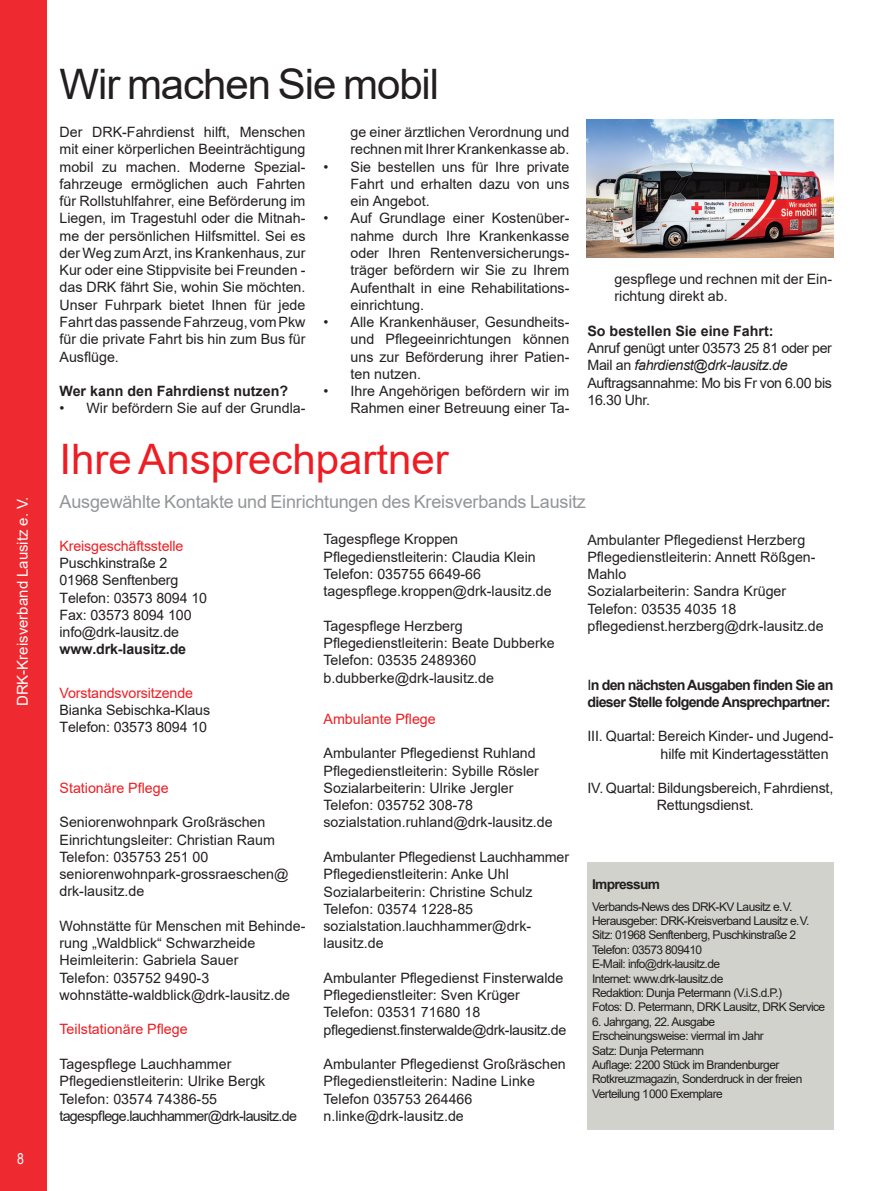
<style>
.page{position:relative;width:893px;height:1191px;background:#fff}
.page>*{position:absolute;margin:0;border:0;box-sizing:border-box;transform-origin:0 0}
.t1{font:42px "Arial";color:#ee1d23}
.t2{font:42px "Arial";letter-spacing:-.025em;color:#231f20}
.t3{font:18px "Arial";letter-spacing:-.01em;color:#939598}
.t4{font:15px "Arial";color:#fff}
.t5{font:15px "Arial Narrow";color:#fff}
.t6{font:14.25px/17.2px "Arial";color:#231f20}
.t7{font:14.25px/17.2px "Arial";letter-spacing:-.025em;color:#231f20}
.t8{font:14.25px "Arial";letter-spacing:-.01em;color:#ee1d23}
.t9{font:700 14.25px/17.2px "Arial";letter-spacing:-.05em;color:#231f20}
.t10{font:700 14.25px "Arial";color:#231f20}
.t11{font:700 14.25px "Arial";letter-spacing:-.01em;color:#231f20}
.t12{font:700 13.5px "Arial";letter-spacing:-.05em;color:#231f20}
.t13{font:12px/14.4px "Arial";letter-spacing:-.05em;color:#231f20}
.s1{font-style:italic}
.s2{font-weight:400}
</style>
<div class="page">
<div style="left:0;top:0;width:47px;height:1191px;background:#ee292f"></div>
<div style="left:587px;top:862px;width:246px;height:267px;background:#d1d2cc"></div>
<img style="left:587px;top:120px;width:246px;height:138px">
<p class="t4" style="left:12px;top:706px;width:211px;rotate:-90deg">DRK-Kreisverband Lausitz e. V.</p>
<p class="t5" style="left:17px;top:1147px;width:8px">8</p>
<h1 class="t2" style="left:60px;top:55px;width:381px">Wir machen Sie mobil</h1>
<p class="t6" style="left:60px;top:123px;width:247px;text-align:justify">Der DRK-Fahrdienst hilft, Menschen mit einer körperlichen Beeinträchtigung mobil zu machen. Moderne Spezial&shy;fahrzeuge ermöglichen auch Fahrten für Rollstuhlfahrer, eine Beförderung im Liegen, im Tragestuhl oder die Mitnah&shy;me der persönlichen Hilfsmittel. Sei es der Weg zum Arzt, ins Krankenhaus, zur Kur oder eine Stippvisite bei Freunden - das DRK fährt Sie, wohin Sie möchten.<br>Unser Fuhrpark bietet Ihnen für jede Fahrt das passende Fahrzeug, vom Pkw für die private Fahrt bis hin zum Bus für Ausflüge.</p>
<p class="t10" style="left:60px;top:381px;width:230px">Wer kann den Fahrdienst nutzen?</p>
<p class="t6" style="left:60px;top:399px;width:247px">• Wir befördern Sie auf der Grundla-</p>
<p class="t6" style="left:350px;top:123px;width:220px">ge einer ärztlichen Verordnung und rechnen mit Ihrer Krankenkasse ab.</p>
<p class="t6" style="left:350px;top:158px;width:220px;text-align:justify;text-indent:-27px">• Sie bestellen uns für Ihre private Fahrt und erhalten dazu von uns ein Angebot.</p>
<p class="t6" style="left:350px;top:210px;width:220px;text-align:justify;text-indent:-27px">• Auf Grundlage einer Kostenüber&shy;nahme durch Ihre Krankenkasse oder Ihren Rentenversicherungs&shy;träger befördern wir Sie zu Ihrem Aufenthalt in eine Rehabilitations&shy;einrichtung.</p>
<p class="t6" style="left:350px;top:313px;width:220px;text-align:justify;text-indent:-27px">• Alle Krankenhäuser, Gesundheits&shy;und Pflegeeinrichtungen können uns zur Beförderung ihrer Patien&shy;ten nutzen.</p>
<p class="t6" style="left:323px;top:382px;width:247px;text-align:right">• Ihre Angehörigen befördern wir im<br>Rahmen einer Betreuung einer Ta-</p>
<p class="t6" style="left:614px;top:270px;width:219px">gespflege und rechnen mit der Ein&shy;richtung direkt ab.</p>
<p class="t10" style="left:587px;top:321px;width:188px">So bestellen Sie eine Fahrt:</p>
<p class="t7" style="left:587px;top:339px;width:246px">Anruf genügt unter 03573 25 81 oder per<br>Mail an <span class="s1">fahrdienst@drk-lausitz.de<br></span>Auftragsannahme: Mo bis Fr von 6.00 bis<br>16.30 Uhr.</p>
<h1 class="t1" style="left:60px;top:430px;width:391px">Ihre Ansprechpartner</h1>
<p class="t3" style="left:60px;top:489px;width:528px">Ausgewählte Kontakte und Einrichtungen des Kreisverbands Lausitz</p>
<p class="t8" style="left:60px;top:536px;width:126px">Kreisgeschäftsstelle</p>
<p class="t6" style="left:60px;top:554px;width:149px">Puschkinstraße 2<br>01968 Senftenberg<br>Telefon: 03573 8094 10<br>Fax: 03573 8094 100 info@drk-lausitz.de</p>
<p class="t11" style="left:60px;top:639px;width:128px">www.drk-lausitz.de</p>
<p class="t8" style="left:60px;top:683px;width:135px">Vorstandsvorsitzende</p>
<p class="t6" style="left:60px;top:701px;width:152px">Bianka Sebischka-Klaus<br>Telefon: 03573 8094 10</p>
<p class="t6" style="left:323px;top:531px;width:230px">Tagespflege Kroppen<br>Pflegedienstleiterin: Claudia Klein<br>Telefon: 035755 6649-66 tagespflege.kroppen@drk-lausitz.de</p>
<p class="t6" style="left:323px;top:617px;width:233px">Tagespflege Herzberg<br>Pflegedienstleiterin: Beate Dubberke<br>Telefon: 03535 2489360 b.dubberke@drk-lausitz.de</p>
<p class="t8" style="left:323px;top:709px;width:114px">Ambulante Pflege</p>
<p class="t6" style="left:323px;top:744px;width:231px">Ambulanter Pflegedienst Ruhland Pflegedienstleiterin: Sybille Rösler Sozialarbeiterin: Ulrike Jergler Telefon: 035752 308-78 sozialstation.ruhland@drk-lausitz.de</p>
<p class="t6" style="left:323px;top:848px;width:247px">Ambulanter Pflegedienst Lauchhammer<br>Pflegedienstleiterin: Anke Uhl<br>Sozialarbeiterin: Christine Schulz<br>Telefon: 03574 1228-85 sozialstation.lauchhammer@drk&shy;lausitz.de</p>
<p class="t6" style="left:323px;top:969px;width:244px">Ambulanter Pflegedienst Finsterwalde Pflegedienstleiter: Sven Krüger Telefon: 03531 71680 18 pflegedienst.finsterwalde@drk-lausitz.de</p>
<p class="t6" style="left:323px;top:1055px;width:244px">Ambulanter Pflegedienst Großräschen<br>Pflegedienstleiterin: Nadine Linke<br>Telefon 035753 264466 n.linke@drk-lausitz.de</p>
<p class="t6" style="left:587px;top:531px;width:238px">Ambulanter Pflegedienst Herzberg<br>Pflegedienstleiterin: Annett Rößgen-<br>Mahlo<br>Sozialarbeiterin: Sandra Krüger<br>Telefon: 03535 4035 18 pflegedienst.herzberg@drk-lausitz.de</p>
<p class="t9" style="left:587px;top:676px;width:247px"><span class="s2">I</span>n den nächsten Ausgaben finden Sie an dieser Stelle folgende Ansprechpartner:</p>
<p class="t6" style="left:661px;top:727px;width:174px;text-indent:-73px">III. Quartal: Bereich Kinder- und Jugend&shy;hilfe mit Kindertagesstätten</p>
<p class="t6" style="left:657px;top:779px;width:178px;text-indent:-69px">IV. Quartal: Bildungsbereich, Fahrdienst,<br>Rettungsdienst.</p>
<p class="t8" style="left:60px;top:778px;width:111px">Stationäre Pflege</p>
<p class="t6" style="left:60px;top:813px;width:231px">Seniorenwohnpark Großräschen<br>Einrichtungsleiter: Christian Raum<br>Telefon: 035753 251 00 seniorenwohnpark-grossraeschen@ drk-lausitz.de</p>
<p class="t6" style="left:60px;top:917px;width:247px">Wohnstätte für Menschen mit Behinde&shy;rung „Waldblick“ Schwarzheide Heimleiterin: Gabriela Sauer<br>Telefon: 035752 9490-3 wohnstätte-waldblick@drk-lausitz.de</p>
<p class="t8" style="left:60px;top:1019px;width:130px">Teilstationäre Pflege</p>
<p class="t6" style="left:60px;top:1055px;width:239px">Tagespflege Lauchhammer Pflegedienstleiterin: Ulrike Bergk Telefon: 03574 74386-55 tagespflege.lauchhammer@drk-lausitz.de</p>
<p class="t12" style="left:592px;top:874px;width:69px">Impressum</p>
<p class="t13" style="left:592px;top:899px;width:235px">Verbands-News des DRK-KV Lausitz e.V.<br>Herausgeber: DRK-Kreisverband Lausitz e.V.<br>Sitz: 01968 Senftenberg, Puschkinstraße 2<br>Telefon: 03573 809410<br>E-Mail: info@drk-lausitz.de<br>Internet: www.drk-lausitz.de<br>Redaktion: Dunja Petermann (V.i.S.d.P.)<br>Fotos: D. Petermann, DRK Lausitz, DRK Service</p>
<p class="t13" style="left:592px;top:1014px;width:212px">6. Jahrgang, 22. Ausgabe<br>Erscheinungsweise: viermal im Jahr<br>Satz: Dunja Petermann<br>Auflage: 2200 Stück im Brandenburger<br>Rotkreuzmagazin, Sonderdruck in der freien<br>Verteilung 1000 Exemplare</p>
</div>
